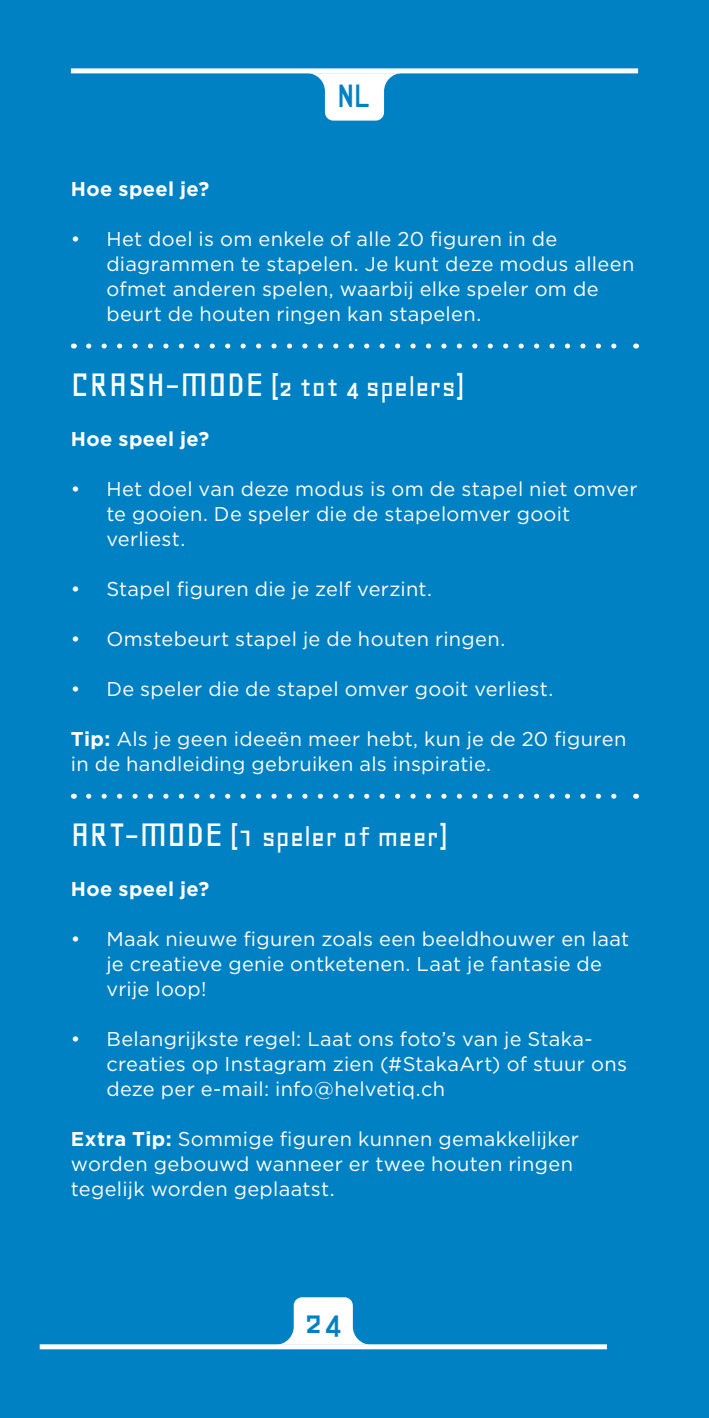
<style>
.page{position:relative;width:709px;height:1418px;background:#fff}
.page>*{position:absolute;margin:0;border:0;box-sizing:border-box;transform-origin:0 0}
.t1{font:40px "Geo";color:#0081c3}
.t2{font:30px "Geo";color:#fff}
.t3{font:20px/25px "Gotham";letter-spacing:.015em;color:#fff}
.t4{font:700 20px "Gotham";letter-spacing:.02em;color:#fff}
.s1{font-size:40px}
.s2{font-size:35px}
.s3{font-weight:700}
</style>
<div class="page">
<div style="left:0;top:0;width:709px;height:1417px;background:#0081c3"></div>
<div style="left:71px;top:68px;width:567px;height:5px;background:#fff"></div>
<svg style="left:307px;top:73px;width:95px;height:48px"></svg>
<div style="left:40px;top:1344px;width:567px;height:5px;background:#fff"></div>
<svg style="left:281px;top:1297px;width:85px;height:47px"></svg>
<svg style="left:89px;top:343px;width:528px;height:5px"></svg>
<svg style="left:89px;top:793px;width:528px;height:5px"></svg>
<h1 class="t1" style="left:336px;top:75px;width:37px">NL</h1>
<p class="t4" style="left:71px;top:176px;width:140px">Hoe speel je?</p>
<p class="t3" style="left:106px;top:226px;width:529px;text-indent:-35px">• Het doel is om enkele of alle 20 figuren in de diagrammen te stapelen. Je kunt deze modus alleen ofmet anderen spelen, waarbij elke speler om de beurt de houten ringen kan stapelen.</p>
<h2 class="t2" style="left:71px;top:372px;width:393px"><span class="s1">CRASH-MODE</span> <span class="s2">(</span>2 tot 4 spelers<span class="s2">)</span></h2>
<p class="t4" style="left:71px;top:426px;width:140px">Hoe speel je?</p>
<p class="t3" style="left:106px;top:476px;width:533px;text-indent:-35px">• Het doel van deze modus is om de stapel niet omver te gooien. De speler die de stapelomver gooit verliest.</p>
<p class="t3" style="left:71px;top:576px;width:363px">• Stapel figuren die je zelf verzint.</p>
<p class="t3" style="left:71px;top:626px;width:436px">• Omstebeurt stapel je de houten ringen.</p>
<p class="t3" style="left:71px;top:676px;width:484px">• De speler die de stapel omver gooit verliest.</p>
<p class="t3" style="left:71px;top:726px;width:557px"><span class="s3">Tip:</span> Als je geen ideeën meer hebt, kun je de 20 figuren in de handleiding gebruiken als inspiratie.</p>
<h2 class="t2" style="left:71px;top:822px;width:376px"><span class="s1">ART-MODE</span> <span class="s2">(1</span> speler of meer<span class="s2">)</span></h2>
<p class="t4" style="left:71px;top:876px;width:140px">Hoe speel je?</p>
<p class="t3" style="left:106px;top:926px;width:524px;text-indent:-35px">• Maak nieuwe figuren zoals een beeldhouwer en laat je creatieve genie ontketenen. Laat je fantasie de vrije loop!</p>
<p class="t3" style="left:106px;top:1026px;width:522px;text-indent:-35px">• Belangrijkste regel: Laat ons foto’s van je Staka&shy;creaties op Instagram zien (#StakaArt) of stuur ons deze per e-mail: info@helvetiq.ch</p>
<p class="t3" style="left:71px;top:1126px;width:509px"><span class="s3">Extra Tip:</span> Sommige figuren kunnen gemakkelijker worden gebouwd wanneer er twee houten ringen tegelijk worden geplaatst.</p>
<h1 class="t1" style="left:303px;top:1300px;width:41px">24</h1>
</div>
